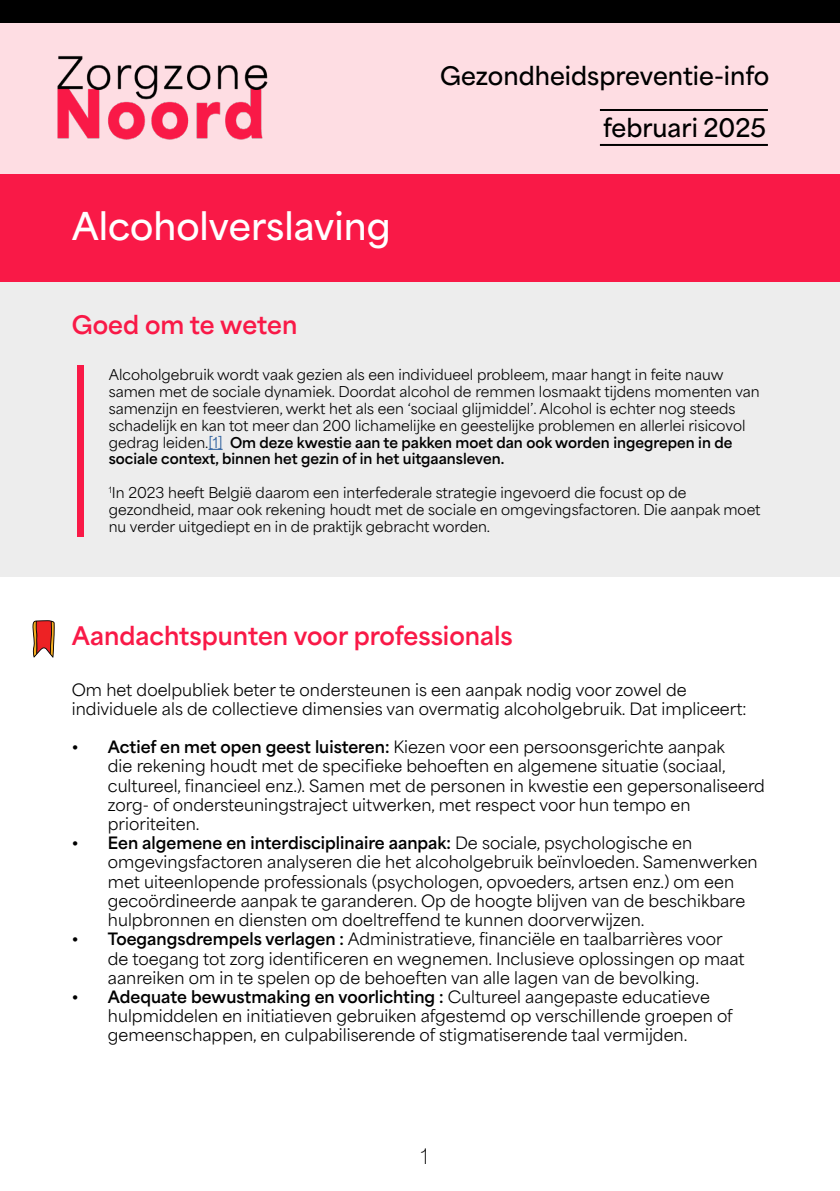
<style>
.page{position:relative;width:840px;height:1191px;background:#fff}
.page>*{position:absolute;margin:0;border:0;box-sizing:border-box;transform-origin:0 0}
.t1{font:600 36px "Area Normal";color:#fff}
.t2{font:700 24px "Area Normal";color:#f91947}
.t3{font:600 24px/52.2px "Area Normal";color:#000;text-align:right}
.t4{font:100 20px "Area Normal";color:#000}
.t5{font:16px/19.2px "Area Normal";color:#000}
.t6{font:14px/16.8px "Area Normal";color:#000}
.s1{color:#275b9b}
.s2{font-weight:700}
</style>
<div class="page">
<div style="left:0;top:20px;width:838px;height:155px;background:#fedde3"></div>
<img style="left:57px;top:56px;width:211px;height:84px">
<hr style="left:599px;top:109px;width:168px;height:2px;background:#000">
<hr style="left:599px;top:144px;width:168px;height:2px;background:#000">
<div style="left:0;top:175px;width:839px;height:107px;background:#f91947"></div>
<div style="left:0;top:0;width:839px;height:23px;background:#000"></div>
<div style="left:0;top:282px;width:839px;height:294px;background:#ededed"></div>
<div style="left:77px;top:365px;width:6px;height:171px;background:#f91947"></div>
<svg style="left:208px;top:449px;width:14px;height:1px"></svg>
<svg style="left:32px;top:620px;width:23px;height:37px"></svg>
<h1 class="t1" style="left:72px;top:194px;width:320px">Alcoholverslaving</h1>
<h2 class="t3" style="left:440px;top:47px;width:330px">Gezondheidspreventie-info februari 2025</h2>
<h2 class="t2" style="left:72px;top:303px;width:227px">Goed om te weten</h2>
<p class="t6" style="left:109px;top:365px;width:652px">Alcoholgebruik wordt vaak gezien als een individueel probleem, maar hangt in feite nauw samen met de sociale dynamiek. Doordat alcohol de remmen losmaakt tijdens momenten van samenzijn en feestvieren, werkt het als een ‘sociaal glijmiddel’. Alcohol is echter nog steeds schadelijk en kan tot meer dan 200 lichamelijke en geestelijke problemen en allerlei risicovol gedrag leiden.<span class="s1">[1]</span> <span class="s2">Om deze kwestie aan te pakken moet dan ook worden ingegrepen in de sociale context, binnen het gezin of in het uitgaansleven.</span></p>
<p class="t6" style="left:109px;top:482px;width:653px"><sup>1</sup>In 2023 heeft België daarom een interfederale strategie ingevoerd die focust op de gezondheid, maar ook rekening houdt met de sociale en omgevingsfactoren. Die aanpak moet nu verder uitgediept en in de praktijk gebracht worden.</p>
<h2 class="t2" style="left:72px;top:614px;width:442px">Aandachtspunten voor professionals</h2>
<p class="t5" style="left:72px;top:678px;width:676px">Om het doelpubliek beter te ondersteunen is een aanpak nodig voor zowel de individuele als de collectieve dimensies van overmatig alcoholgebruik. Dat impliceert:</p>
<p class="t5" style="left:108px;top:735px;width:658px;text-indent:-36px"><span class="s2">• Actief en met open geest luisteren:</span> Kiezen voor een persoonsgerichte aanpak<br>die rekening houdt met de specifieke behoeften en algemene situatie (sociaal, cultureel, financieel enz.). Samen met de personen in kwestie een gepersonaliseerd zorg- of ondersteuningstraject uitwerken, met respect voor hun tempo en prioriteiten.</p>
<p class="t5" style="left:108px;top:831px;width:651px;text-indent:-36px"><span class="s2">• Een algemene en interdisciplinaire aanpak:</span> De sociale, psychologische en omgevingsfactoren analyseren die het alcoholgebruik beïnvloeden. Samenwerken met uiteenlopende professionals (psychologen, opvoeders, artsen enz.) om een gecoördineerde aanpak te garanderen. Op de hoogte blijven van de beschikbare hulpbronnen en diensten om doeltreffend te kunnen doorverwijzen.</p>
<p class="t5" style="left:108px;top:927px;width:637px;text-indent:-36px"><span class="s2">• Toegangsdrempels verlagen :</span> Administratieve, financiële en taalbarrières voor de toegang tot zorg identificeren en wegnemen. Inclusieve oplossingen op maat aanreiken om in te spelen op de behoeften van alle lagen van de bevolking.</p>
<p class="t5" style="left:108px;top:985px;width:626px;text-indent:-36px"><span class="s2">• Adequate bewustmaking en voorlichting :</span> Cultureel aangepaste educatieve hulpmiddelen en initiatieven gebruiken afgestemd op verschillende groepen of gemeenschappen, en culpabiliserende of stigmatiserende taal vermijden.</p>
<p class="t4" style="left:420px;top:1139px;width:9px">1</p>
</div>
